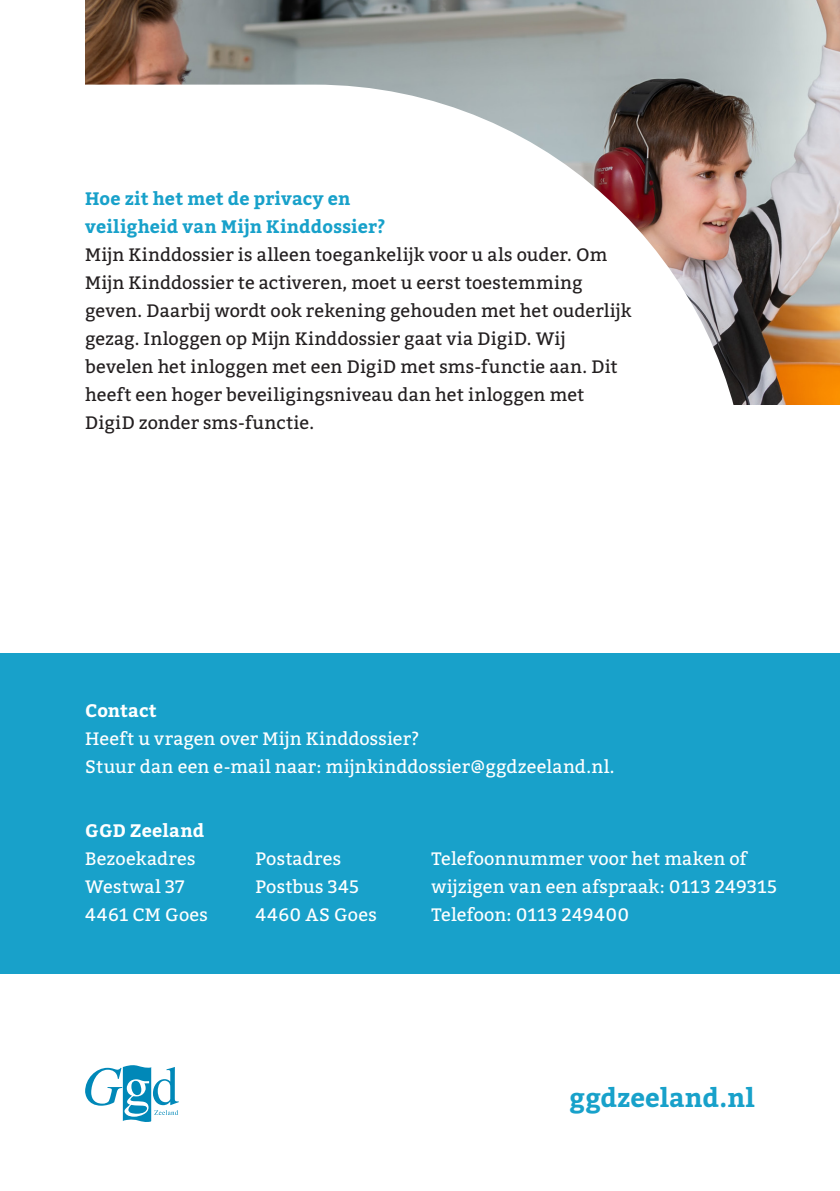
<style>
.page{position:relative;width:840px;height:1191px;background:#fff}
.page>*{position:absolute;margin:0;border:0;box-sizing:border-box;transform-origin:0 0}
.t1{font:700 26px "Bitter";color:#18a1ca}
.t2{font:18px/28px "Bitter";letter-spacing:.005em;color:#231f20}
.t3{font:18px "Bitter";letter-spacing:.01em;color:#fff}
.t4{font:700 18px "Bitter";letter-spacing:.01em;color:#18a1ca}
.t5{font:700 18px "Bitter";letter-spacing:.015em;color:#fff}
</style>
<div class="page">
<svg style="left:85px;top:1065px;width:94px;height:57px"></svg>
<img style="left:85px;top:0;width:754px;height:405px">
<svg style="left:85px;top:85px;width:663px;height:320px"></svg>
<div style="left:0;top:653px;width:839px;height:321px;background:#18a1ca"></div>
<p class="t4" style="left:85px;top:187px;width:267px">Hoe zit het met de privacy en</p>
<p class="t4" style="left:85px;top:215px;width:301px">veiligheid van Mijn Kinddossier?</p>
<p class="t2" style="left:85px;top:241px;width:547px">Mijn Kinddossier is alleen toegankelijk voor u als ouder. Om Mijn Kinddossier te activeren, moet u eerst toestemming geven. Daarbij wordt ook rekening gehouden met het ouderlijk gezag. Inloggen op Mijn Kinddossier gaat via DigiD. Wij</p>
<p class="t2" style="left:85px;top:353px;width:534px">bevelen het inloggen met een DigiD met sms-functie aan. Dit heeft een hoger beveiligingsniveau dan het inloggen met</p>
<p class="t2" style="left:85px;top:409px;width:230px">DigiD zonder sms-functie.</p>
<p class="t5" style="left:85px;top:699px;width:73px">Contact</p>
<p class="t3" style="left:85px;top:727px;width:336px">Heeft u vragen over Mijn Kinddossier?</p>
<p class="t3" style="left:85px;top:755px;width:530px">Stuur dan een e-mail naar: mijnkinddossier@ggdzeeland.nl.</p>
<p class="t5" style="left:85px;top:819px;width:120px">GGD Zeeland</p>
<p class="t3" style="left:85px;top:847px;width:112px">Bezoekadres</p>
<p class="t3" style="left:85px;top:875px;width:101px">Westwal 37</p>
<p class="t3" style="left:85px;top:903px;width:124px">4461 CM Goes</p>
<p class="t3" style="left:255px;top:847px;width:87px">Postadres</p>
<p class="t3" style="left:255px;top:875px;width:105px">Postbus 345</p>
<p class="t3" style="left:255px;top:903px;width:123px">4460 AS Goes</p>
<p class="t3" style="left:431px;top:847px;width:317px">Telefoonnummer voor het maken of</p>
<p class="t3" style="left:431px;top:875px;width:347px">wijzigen van een afspraak: 0113 249315</p>
<p class="t3" style="left:431px;top:903px;width:199px">Telefoon: 0113 249400</p>
<p class="t1" style="left:569px;top:1080px;width:187px">ggdzeeland.nl</p>
</div>
